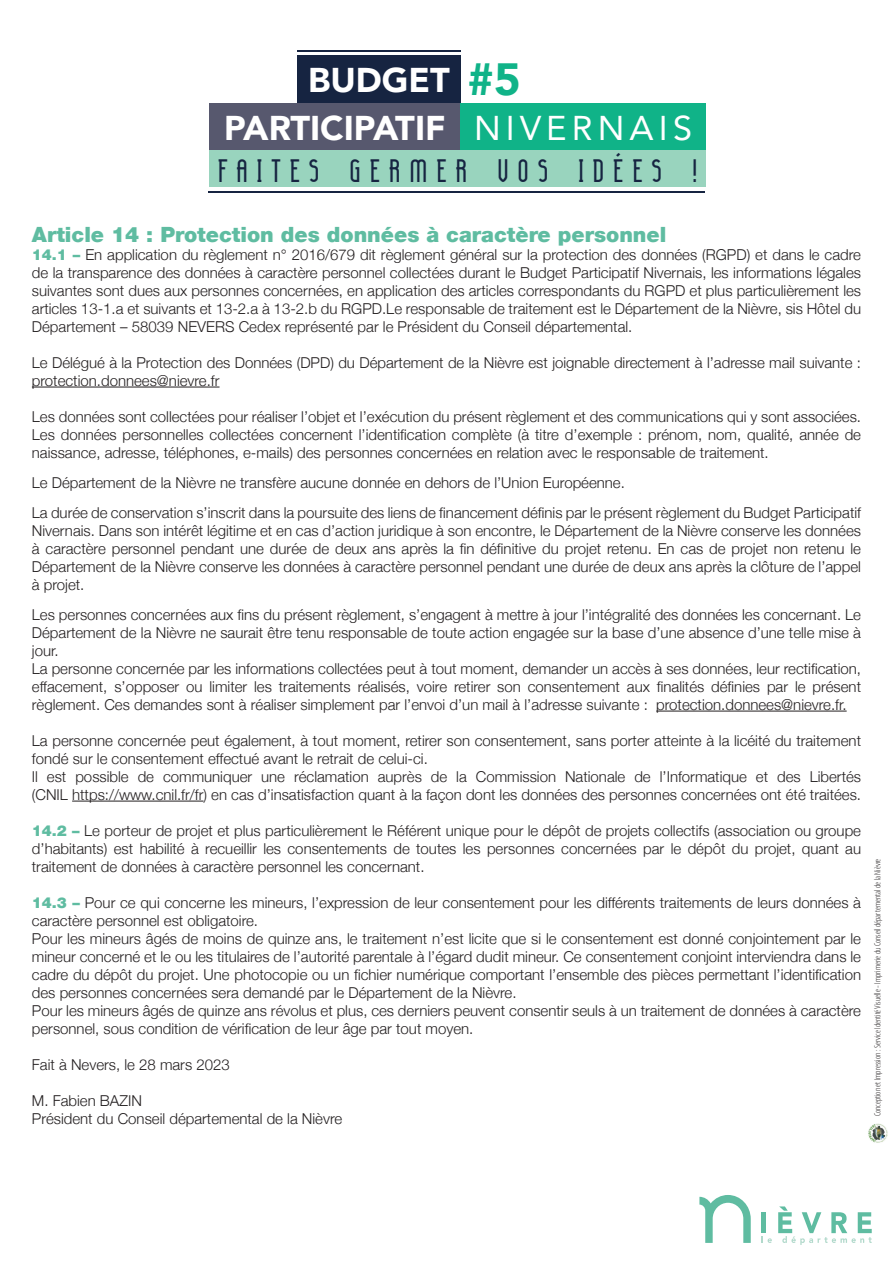
<style>
.page{position:relative;width:893px;height:1263px;background:#fff}
.page>*{position:absolute;margin:0;border:0;box-sizing:border-box;transform-origin:0 0}
.t1{font:900 45.15px "Avenir";color:#10b388}
.t2{font:900 34.35px "Avenir";color:#fff}
.t3{font:34.35px "Avenir";letter-spacing:.15em;color:#fff}
.t4{font:31.5px "Lady Ice Revisited";letter-spacing:.28em;color:#162441}
.t5{font:900 21px "Helvetica Neue LT";color:#5fbca1}
.t6{font:300 15px/18px "Helvetica Neue";color:#231f20;text-align:justify}
.t7{font:300 condensed 9px "Myriad Pro";color:#231f20}
.s1{font-family:"Helvetica Neue LT";font-weight:900;color:#5fbca1}
</style>
<div class="page">
<svg style="left:762px;top:1236px;width:10px;height:7px"></svg>
<hr style="left:762px;top:1212px;width:4px;height:21px;background:#5fbca1">
<svg style="left:778px;top:1206px;width:94px;height:39px"></svg>
<svg style="left:699px;top:1195px;width:52px;height:48px"></svg>
<hr style="left:32px;top:387px;width:188px;height:1px;background:#231f20">
<hr style="left:656px;top:711px;width:191px;height:1px;background:#231f20">
<hr style="left:72px;top:801px;width:132px;height:1px;background:#231f20">
<hr style="left:209px;top:191px;width:496px;height:1px;background:#162441">
<hr style="left:297px;top:50px;width:164px;height:2px;background:#162441">
<div style="left:297px;top:55px;width:164px;height:49px;background:#162441"></div>
<div style="left:209px;top:103px;width:252px;height:49px;background:#57586e"></div>
<div style="left:460px;top:103px;width:246px;height:49px;background:#10b388"></div>
<div style="left:209px;top:151px;width:497px;height:36px;background:#99d4be"></div>
<img style="left:867px;top:1123px;width:21px;height:21px;border-radius:10px">
<p class="t1" style="left:467px;top:41px;width:55px">#5</p>
<p class="t2" style="left:308px;top:51px;width:143px">BUDGET</p>
<p class="t2" style="left:224px;top:99px;width:223px">PARTICIPATIF</p>
<p class="t3" style="left:474px;top:101px;width:220px">NIVERNAIS</p>
<p class="t4" style="left:217px;top:151px;width:481px">FAITES GERMER VOS IDÉES !</p>
<p class="t5" style="left:32px;top:221px;width:636px">Article 14 : Protection des données à caractère personnel</p>
<p class="t6" style="left:32px;top:245px;width:831px"><span class="s1">14.1 –</span> En application du règlement n° 2016/679 dit règlement général sur la protection des données (RGPD) et dans le cadre de la transparence des données à caractère personnel collectées durant le Budget Participatif Nivernais, les informations légales suivantes sont dues aux personnes concernées, en application des articles correspondants du RGPD et plus particulièrement les articles 13-1.a et suivants et 13-2.a à 13-2.b du RGPD.Le responsable de traitement est le Département de la Nièvre, sis Hôtel du Département – 58039 NEVERS Cedex représenté par le Président du Conseil départemental.</p>
<p class="t6" style="left:32px;top:353px;width:831px">Le Délégué à la Protection des Données (DPD) du Département de la Nièvre est joignable directement à l’adresse mail suivante : protection.donnees@nievre.fr</p>
<p class="t6" style="left:32px;top:407px;width:831px">Les données sont collectées pour réaliser l’objet et l’exécution du présent règlement et des communications qui y sont associées.<br>Les données personnelles collectées concernent l’identification complète (à titre d’exemple : prénom, nom, qualité, année de naissance, adresse, téléphones, e-mails) des personnes concernées en relation avec le responsable de traitement.</p>
<p class="t6" style="left:32px;top:473px;width:595px">Le Département de la Nièvre ne transfère aucune donnée en dehors de l’Union Européenne.</p>
<p class="t6" style="left:32px;top:503px;width:831px">La durée de conservation s’inscrit dans la poursuite des liens de financement définis par le présent règlement du Budget Participatif Nivernais. Dans son intérêt légitime et en cas d’action juridique à son encontre, le Département de la Nièvre conserve les données à caractère personnel pendant une durée de deux ans après la fin définitive du projet retenu. En cas de projet non retenu le Département de la Nièvre conserve les données à caractère personnel pendant une durée de deux ans après la clôture de l’appel à projet.</p>
<p class="t6" style="left:32px;top:605px;width:831px">Les personnes concernées aux fins du présent règlement, s’engagent à mettre à jour l’intégralité des données les concernant. Le Département de la Nièvre ne saurait être tenu responsable de toute action engagée sur la base d’une absence d’une telle mise à jour.</p>
<p class="t6" style="left:32px;top:659px;width:831px">La personne concernée par les informations collectées peut à tout moment, demander un accès à ses données, leur rectification, effacement, s’opposer ou limiter les traitements réalisés, voire retirer son consentement aux finalités définies par le présent règlement. Ces demandes sont à réaliser simplement par l’envoi d’un mail à l’adresse suivante : protection.donnees@nievre.fr.</p>
<p class="t6" style="left:32px;top:731px;width:831px">La personne concernée peut également, à tout moment, retirer son consentement, sans porter atteinte à la licéité du traitement fondé sur le consentement effectué avant le retrait de celui-ci.</p>
<p class="t6" style="left:32px;top:767px;width:831px">Il est possible de communiquer une réclamation auprès de la Commission Nationale de l’Informatique et des Libertés (CNIL https://www.cnil.fr/fr) en cas d’insatisfaction quant à la façon dont les données des personnes concernées ont été traitées.</p>
<p class="t6" style="left:32px;top:821px;width:831px"><span class="s1">14.2 –</span> Le porteur de projet et plus particulièrement le Référent unique pour le dépôt de projets collectifs (association ou groupe d’habitants) est habilité à recueillir les consentements de toutes les personnes concernées par le dépôt du projet, quant au traitement de données à caractère personnel les concernant.</p>
<p class="t6" style="left:32px;top:893px;width:831px"><span class="s1">14.3 –</span> Pour ce qui concerne les mineurs, l’expression de leur consentement pour les différents traitements de leurs données à caractère personnel est obligatoire.</p>
<p class="t6" style="left:32px;top:929px;width:831px">Pour les mineurs âgés de moins de quinze ans, le traitement n’est licite que si le consentement est donné conjointement par le mineur concerné et le ou les titulaires de l’autorité parentale à l’égard dudit mineur. Ce consentement conjoint interviendra dans le cadre du dépôt du projet. Une photocopie ou un fichier numérique comportant l’ensemble des pièces permettant l’identification des personnes concernées sera demandé par le Département de la Nièvre.</p>
<p class="t6" style="left:32px;top:1001px;width:831px">Pour les mineurs âgés de quinze ans révolus et plus, ces derniers peuvent consentir seuls à un traitement de données à caractère personnel, sous condition de vérification de leur âge par tout moyen.</p>
<p class="t6" style="left:32px;top:1055px;width:199px">Fait à Nevers, le 28 mars 2023</p>
<p class="t6" style="left:32px;top:1091px;width:112px">M. Fabien BAZIN</p>
<p class="t6" style="left:32px;top:1109px;width:312px">Président du Conseil départemental de la Nièvre</p>
<p class="t7" style="left:872px;top:1116px;width:259px;rotate:-90deg">Conception et Impression : Service Identité Visuelle - Imprimerie du Conseil départemental de la Nièvre</p>
</div>
